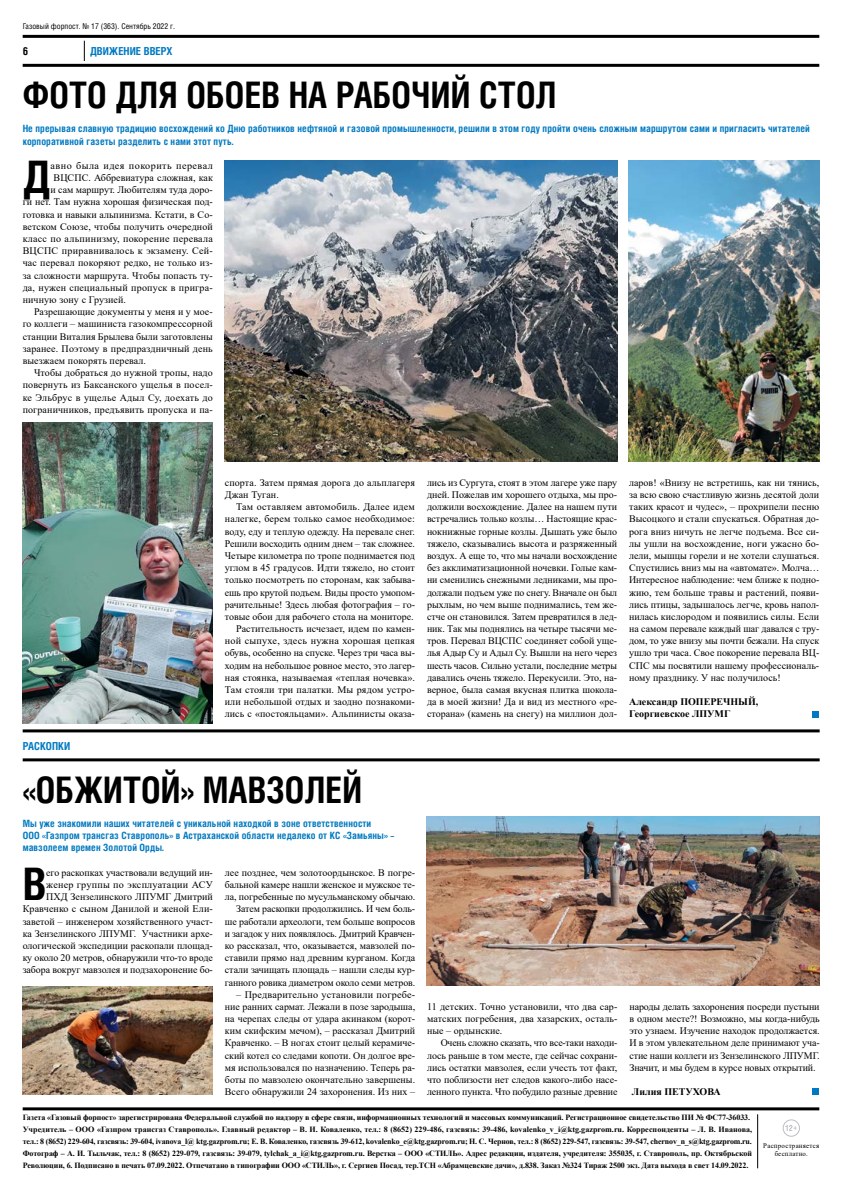
<style>
.page{position:relative;width:842px;height:1191px;background:#fff}
.page>*{position:absolute;margin:0;border:0;box-sizing:border-box;transform-origin:0 0}
.t1{font:44.8px "Helios Cond C Bold 2";color:#000}
.t2{font:36.5px "Helios Cond C Bold 2";letter-spacing:.005em;color:#000;scale:.96 1}
.t3{font:11px "Helios Cond C Bold 2";letter-spacing:.005em;color:#0079c1}
.t4{font:11px "Helios Cond C Bold 2";color:#000}
.t5{font:10px/12.2px "Times New Roman";color:#000;text-align:justify}
.t6{font:10px/12.2px "Helios Cond C Bold 2";letter-spacing:.01em;color:#0079c1}
.t7{font:10px "Times New Roman";letter-spacing:.025em;color:#000}
.t8{font:700 10px/12.2px "Times New Roman";color:#000}
.t9{font:10px "Times New Roman";letter-spacing:.02em;color:#000}
.t10{font:10px "Times New Roman";letter-spacing:.045em;color:#000}
.t11{font:700 8px/12.2px "Times New Roman";letter-spacing:-.01em;color:#000}
.t12{font:8px "Helios Cond";color:#000}
.t13{font:7px/8.4px "Times New Roman";letter-spacing:.035em;color:#000;text-align:center}
.s1{font-family:"Times New Roman PSMT2"}
</style>
<div class="page">
<svg style="left:84px;top:41px;width:1px;height:20px"></svg>
<hr style="left:23px;top:64px;width:796px;height:3px;background:#000">
<hr style="left:23px;top:35px;width:796px;height:3px;background:#000">
<hr style="left:23px;top:1107px;width:796px;height:3px;background:#000">
<hr style="left:757px;top:1114px;width:1px;height:54px;background:#000">
<div style="left:783px;top:1119px;width:17px;height:17px;border:1px solid #bcbec0;border-radius:50%"></div>
<svg style="left:785px;top:1124px;width:12px;height:7px"></svg>
<img style="left:629px;top:160px;width:190px;height:301px">
<img style="left:225px;top:160px;width:392px;height:301px">
<hr style="left:23px;top:729px;width:797px;height:3px;background:#000">
<hr style="left:23px;top:758px;width:797px;height:3px;background:#000">
<img style="left:22px;top:986px;width:191px;height:108px">
<img style="left:427px;top:817px;width:392px;height:168px">
<img style="left:22px;top:422px;width:191px;height:301px">
<div style="left:812px;top:1088px;width:7px;height:7px;background:#0079c1"></div>
<div style="left:812px;top:710px;width:7px;height:7px;background:#0079c1"></div>
<p class="t12" style="left:23px;top:21px;width:154px">Газовый форпост. № 17 (363). Сентябрь 2022 г.</p>
<p class="t3" style="left:90px;top:45px;width:84px">ДВИЖЕНИЕ ВВЕРХ</p>
<p class="t4" style="left:23px;top:45px;width:7px">6</p>
<h2 class="t2" style="left:23px;top:73px;width:558px">ФОТО ДЛЯ ОБОЕВ НА РАБОЧИЙ СТОЛ</h2>
<p class="t6" style="left:23px;top:122px;width:789px">Не прерывая славную традицию восхождений ко Дню работников нефтяной и газовой промышленности, решили в этом году пройти очень сложным маршрутом сами и пригласить читателей корпоративной газеты разделить с нами этот путь.</p>
<h1 class="t1" style="left:23px;top:150px;width:29px">Д</h1>
<p class="t10" style="left:51px;top:158px;width:164px">авно была идея покорить перевал</p>
<p class="t5" style="left:54px;top:171px;width:161px">ВЦСПС. Аббревиатура сложная, как</p>
<p class="t5" style="left:51px;top:183px;width:164px">и сам маршрут. Любителям туда доро<span class="s1">-</span></p>
<p class="t5" style="left:23px;top:196px;width:192px">ги нет. Там нужна хорошая физическая под<span class="s1">-</span></p>
<p class="t5" style="left:23px;top:208px;width:192px">готовка и навыки альпинизма. Кстати, в Со<span class="s1">-</span></p>
<p class="t5" style="left:23px;top:220px;width:192px">ветском Союзе, чтобы получить очередной</p>
<p class="t7" style="left:23px;top:232px;width:192px">класс по альпинизму, покорение перевала</p>
<p class="t7" style="left:23px;top:244px;width:192px">ВЦСПС приравнивалось к экзамену. Сей<span class="s1">-</span></p>
<p class="t5" style="left:23px;top:257px;width:192px">час перевал покоряют редко, не только из-</p>
<p class="t5" style="left:23px;top:269px;width:192px">за сложности маршрута. Чтобы попасть ту<span class="s1">-</span></p>
<p class="t5" style="left:23px;top:281px;width:192px">да, нужен специальный пропуск в пригра<span class="s1">-</span></p>
<p class="t5" style="left:23px;top:293px;width:105px">ничную зону с Грузией.</p>
<p class="t5" style="left:34px;top:305px;width:180px">Разрешающие документы у меня и у мое<span class="s1">-</span></p>
<p class="t5" style="left:23px;top:317px;width:192px">го коллеги – машиниста газокомпрессорной</p>
<p class="t5" style="left:23px;top:330px;width:192px">станции Виталия Брылева были заготовлены</p>
<p class="t5" style="left:23px;top:342px;width:192px">заранее. Поэтому в предпраздничный день</p>
<p class="t5" style="left:23px;top:354px;width:125px">выезжаем покорять перевал.</p>
<p class="t5" style="left:34px;top:366px;width:180px">Чтобы добраться до нужной тропы, надо</p>
<p class="t5" style="left:23px;top:378px;width:192px">повернуть из Баксанского ущелья в посел<span class="s1">-</span></p>
<p class="t9" style="left:23px;top:390px;width:192px">ке Эльбрус в ущелье Адыл Су, доехать до</p>
<p class="t5" style="left:23px;top:403px;width:192px">пограничников, предъявить пропуска и па<span class="s1">-</span></p>
<p class="t3" style="left:23px;top:739px;width:49px">РАСКОПКИ</p>
<p class="t5" style="left:225px;top:476px;width:192px">спорта. Затем прямая дорога до альплагеря<br>Джан Туган.</p>
<p class="t5" style="left:225px;top:500px;width:192px;text-align:right">Там оставляем автомобиль. Далее идем налегке, берем только самое необходимое: воду, еду и теплую одежду. На перевале снег.<br>Решили восходить одним днем – так сложнее.<br>Четыре километра по тропе поднимается под углом в 45 градусов. Идти тяжело, но стоит только посмотреть по сторонам, как забыва&shy;ешь про крутой подъем. Виды просто умопом&shy;рачительные! Здесь любая фотография – го&shy;товые обои для рабочего стола на мониторе.<br>Растительность исчезает, идем по камен&shy;ной сыпухе, здесь нужна хорошая цепкая обувь, особенно на спуске. Через три часа вы&shy;ходим на небольшое ровное место, это лагер&shy;ная стоянка, называемая «теплая ночевка».<br>Там стояли три палатки. Мы рядом устро&shy;или небольшой отдых и заодно познакоми&shy;лись с «постояльцами». Альпинисты оказа<span class="s1">-</span></p>
<h2 class="t2" style="left:23px;top:768px;width:355px">«ОБЖИТОЙ» МАВЗОЛЕЙ</h2>
<p class="t6" style="left:23px;top:817px;width:373px">Мы уже знакомили наших читателей с уникальной находкой в зоне ответственности<br>ООО «Газпром трансгаз Ставрополь» в Астраханской области недалеко от КС «Замьяны» – мавзолеем времен Золотой Орды.</p>
<h1 class="t1" style="left:23px;top:857px;width:25px">В</h1>
<p class="t5" style="left:23px;top:866px;width:192px;text-align:right">его раскопках участвовали ведущий ин&shy;женер группы по эксплуатации АСУ ПХД Зензелинского ЛПУМГ Дмитрий Кравченко с сыном Данилой и женой Ели&shy;заветой – инженером хозяйственного участ&shy;ка Зензелинского ЛПУМГ. Участники архе&shy;ологической экспедиции раскопали площад&shy;ку около 20 метров, обнаружили что-то вроде забора вокруг мавзолея и подзахоронение бо<span class="s1">-</span></p>
<p class="t5" style="left:225px;top:866px;width:192px;text-align:right">лее позднее, чем золотоордынское. В погре&shy;бальной камере нашли женское и мужское те&shy;ла, погребенные по мусульманскому обычаю.<br>Затем раскопки продолжились. И чем боль&shy;ше работали археологи, тем больше вопросов и загадок у них появлялось. Дмитрий Кравчен&shy;ко рассказал, что, оказывается, мавзолей по&shy;ставили прямо над древним курганом. Когда стали зачищать площадь – нашли следы кур&shy;ганного ровика диаметром около семи метров.</p>
<p class="t5" style="left:225px;top:988px;width:192px;text-indent:11px">– Предварительно установили погребе&shy;ние ранних сармат. Лежали в позе зародыша, на черепах следы от удара акинаком (корот&shy;ким скифским мечом), – рассказал Дмитрий Кравченко. – В ногах стоит целый керамиче&shy;ский котел со следами копоти. Он долгое вре&shy;мя использовался по назначению. Теперь ра&shy;боты по мавзолею окончательно завершены.<br>Всего обнаружили 24 захоронения. Из них –</p>
<p class="t5" style="left:427px;top:476px;width:192px">лись из Сургута, стоят в этом лагере уже пару дней. Пожелав им хорошего отдыха, мы про&shy;должили восхождение. Далее на нашем пути встречались только козлы… Настоящие крас&shy;нокнижные горные козлы. Дышать уже было тяжело, сказывались высота и разряженный воздух. А еще то, что мы начали восхождение без акклиматизационной ночевки. Голые кам&shy;ни сменились снежными ледниками, мы про&shy;должали подъем уже по снегу. Вначале он был рыхлым, но чем выше поднимались, тем же&shy;стче он становился. Затем превратился в лед&shy;ник. Так мы поднялись на четыре тысячи ме&shy;тров. Перевал ВЦСПС соединяет собой уще&shy;лья Адыр Су и Адыл Су. Вышли на него через шесть часов. Сильно устали, последние метры давались очень тяжело. Перекусили. Это, на&shy;верное, была самая вкусная плитка шокола&shy;да в моей жизни! Да и вид из местного «ре&shy;сторана» (камень на снегу) на миллион дол<span class="s1">-</span></p>
<p class="t5" style="left:629px;top:476px;width:192px">ларов! «Внизу не встретишь, как ни тянись, за всю свою счастливую жизнь десятой доли таких красот и чудес», – прохрипели песню Высоцкого и стали спускаться. Обратная до&shy;рога вниз ничуть не легче подъема. Все си&shy;лы ушли на восхождение, ноги ужасно бо&shy;лели, мышцы горели и не хотели слушаться.<br>Спустились вниз мы на «автомате». Молча… Интересное наблюдение: чем ближе к подно&shy;жию, тем больше травы и растений, появи&shy;лись птицы, задышалось легче, кровь напол&shy;нилась кислородом и появились силы. Если на самом перевале каждый шаг давался с тру&shy;дом, то уже внизу мы почти бежали. На спуск ушло три часа. Свое покорение перевала ВЦ<span class="s1">-</span>СПС мы посвятили нашему профессиональ&shy;ному празднику. У нас получилось!</p>
<p class="t8" style="left:629px;top:695px;width:131px">Александр ПОПЕРЕЧНЫЙ,<br>Георгиевское ЛПУМГ</p>
<p class="t5" style="left:427px;top:1000px;width:192px">11 детских. Точно установили, что два сар&shy;матских погребения, два хазарских, осталь&shy;ные – ордынские.</p>
<p class="t5" style="left:427px;top:1036px;width:192px;text-indent:14px">Очень сложно сказать, что все-таки находи&shy;лось раньше в том месте, где сейчас сохрани&shy;лись остатки мавзолея, если учесть тот факт, что поблизости нет следов какого-либо насе&shy;ленного пункта. Что побудило разные древние</p>
<p class="t5" style="left:629px;top:1000px;width:192px">народы делать захоронения посреди пустыни в одном месте?! Возможно, мы когда-нибудь это узнаем. Изучение находок продолжается.<br>И в этом увлекательном деле принимают уча&shy;стие наши коллеги из Зензелинского ЛПУМГ.<br>Значит, и мы будем в курсе новых открытий.</p>
<p class="t8" style="left:632px;top:1085px;width:90px">Лилия ПЕТУХОВА</p>
<p class="t11" style="left:23px;top:1110px;width:731px">Газета «Газовый форпост» зарегистрирована Федеральной службой по надзору в сфере связи, информационных технологий и массовых коммуникаций. Регистрационное свидетельство ПИ № ФС77-36033.<br>Учредитель – ООО «Газпром трансгаз Ставрополь». Главный редактор – В. И. Коваленко, тел.: 8 (8652) 229-486, газсвязь: 39-486, kovalenko_v_i@ktg.gazprom.ru. Корреспонденты – Л. В. Иванова, тел.: 8 (8652) 229-604, газсвязь: 39-604, ivanova_l@ ktg.gazprom.ru; Е. В. Коваленко, газсвязь 39-612, kovalenko_e@ktg.gazprom.ru; Н. С. Чернов, тел.: 8 (8652) 229-547, газсвязь: 39-547, chernov_n_s@ktg.gazprom.ru.<br>Фотограф – А. И. Тыльчак, тел.: 8 (8652) 229-079, газсвязь: 39-079, tylchak_a_i@ktg.gazprom.ru. Верстка – ООО «СТИЛЬ». Адрес редакции, издателя, учредителя: 355035, г. Ставрополь, пр. Октябрьской Революции, 6. Подписано в печать 07.09.2022. Отпечатано в типографии ООО «СТИЛЬ», г. Сергиев Посад, тер.ТСН «Абрамцевские дачи», д.838. Заказ №324 Тираж 2500 экз. Дата выхода в свет 14.09.2022.</p>
<p class="t13" style="left:763px;top:1140px;width:57px">Распространяется бесплатно.</p>
</div>
